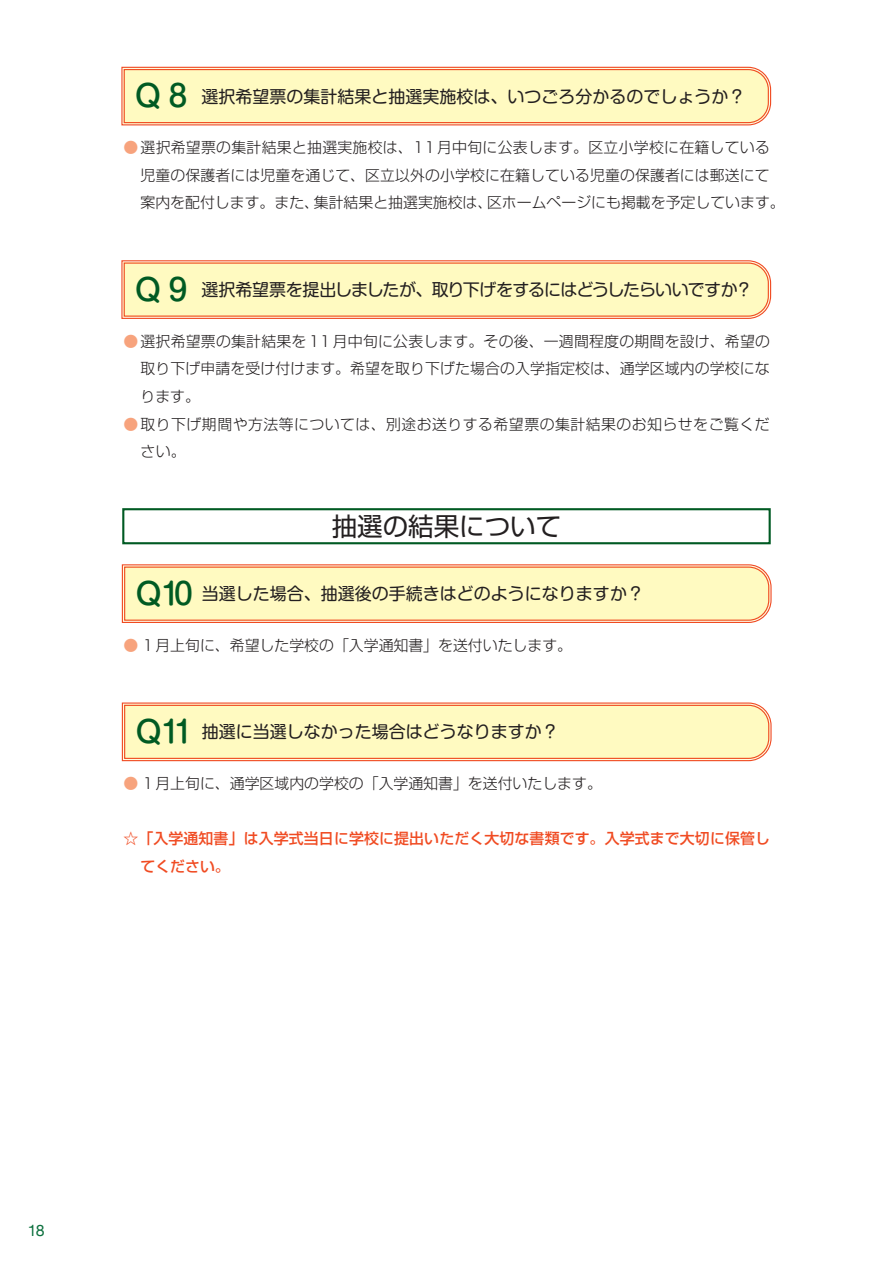
<style>
.page{position:relative;width:893px;height:1263px;background:#fff}
.page>*{position:absolute;margin:0;border:0;box-sizing:border-box;transform-origin:0 0}
.t1{font:25.5px "Shin Go Pro";color:#231f20}
.t2{font:16.95px "Shin M Go Pro";color:#231f20}
.t3{font:16.95px "Shin M Go Pro";letter-spacing:-.045em;color:#231f20}
.t4{font:15.9px "Helvetica Neue";color:#0e713f}
.t5{font:300 14.85px/27.6px "Shin Go Pro";letter-spacing:.005em;color:#231f20}
.t6{font:500 14.85px/27.6px "Shin Go Pro";letter-spacing:.01em;color:#f04b22}
.t7{font:300 14.85px/27.6px "Shin Go Pro";letter-spacing:.03em;color:#231f20}
.s1{font-weight:500;font-size:29.7px;color:#005a23}
.s2{color:#f7a37d}
</style>
<div class="page">
<svg style="left:121px;top:260px;width:651px;height:59px;background:#fdebb5"></svg>
<div style="left:122px;top:508px;width:649px;height:36px;border:2px solid #005a23"></div>
<svg style="left:121px;top:564px;width:651px;height:59px;background:#fdebb6"></svg>
<svg style="left:121px;top:702px;width:651px;height:60px;background:#fdecb7"></svg>
<svg style="left:121px;top:66px;width:651px;height:60px;background:#fdebb6"></svg>
<p class="t2" style="left:133px;top:82px;width:614px"><span class="s1">Ｑ８</span> 選択希望票の集計結果と抽選実施校は、いつごろ分かるのでしょうか？</p>
<p class="t5" style="left:141px;top:132px;width:646px;text-indent:-17px"><span class="s2">●</span> 選択希望票の集計結果と抽選実施校は、11月中旬に公表します。区立小学校に在籍している児童の保護者には児童を通じて、区立以外の小学校に在籍している児童の保護者には郵送にて案内を配付します。また、集計結果と抽選実施校は、区ホームページにも掲載を予定しています。</p>
<p class="t3" style="left:133px;top:276px;width:621px"><span class="s1">Ｑ９</span> 選択希望票を提出しましたが、取り下げをするにはどうしたらいいですか？</p>
<p class="t5" style="left:141px;top:325px;width:631px;text-align:justify;text-indent:-17px"><span class="s2">●</span> 選択希望票の集計結果を11月中旬に公表します。その後、一週間程度の期間を設け、希望の取り下げ申請を受け付けます。希望を取り下げた場合の入学指定校は、通学区域内の学校になります。</p>
<p class="t7" style="left:141px;top:408px;width:631px;text-indent:-17px"><span class="s2">●</span>取り下げ期間や方法等については、別途お送りする希望票の集計結果のお知らせをご覧ください。</p>
<h1 class="t1" style="left:332px;top:505px;width:231px">抽選の結果について</h1>
<p class="t2" style="left:134px;top:580px;width:512px"><span class="s1">Ｑ10</span> 当選した場合、抽選後の手続きはどのようになりますか？</p>
<p class="t5" style="left:124px;top:629px;width:450px"><span class="s2">●</span> １月上旬に、希望した学校の「入学通知書」を送付いたします。</p>
<p class="t2" style="left:134px;top:718px;width:427px"><span class="s1">Ｑ11</span> 抽選に当選しなかった場合はどうなりますか？</p>
<p class="t5" style="left:124px;top:767px;width:480px"><span class="s2">●</span> １月上旬に、通学区域内の学校の「入学通知書」を送付いたします。</p>
<p class="t6" style="left:141px;top:823px;width:631px;text-indent:-17px">☆「入学通知書」は入学式当日に学校に提出いただく大切な書類です。入学式まで大切に保管してください。</p>
<p class="t4" style="left:28px;top:1219px;width:18px">18</p>
</div>
